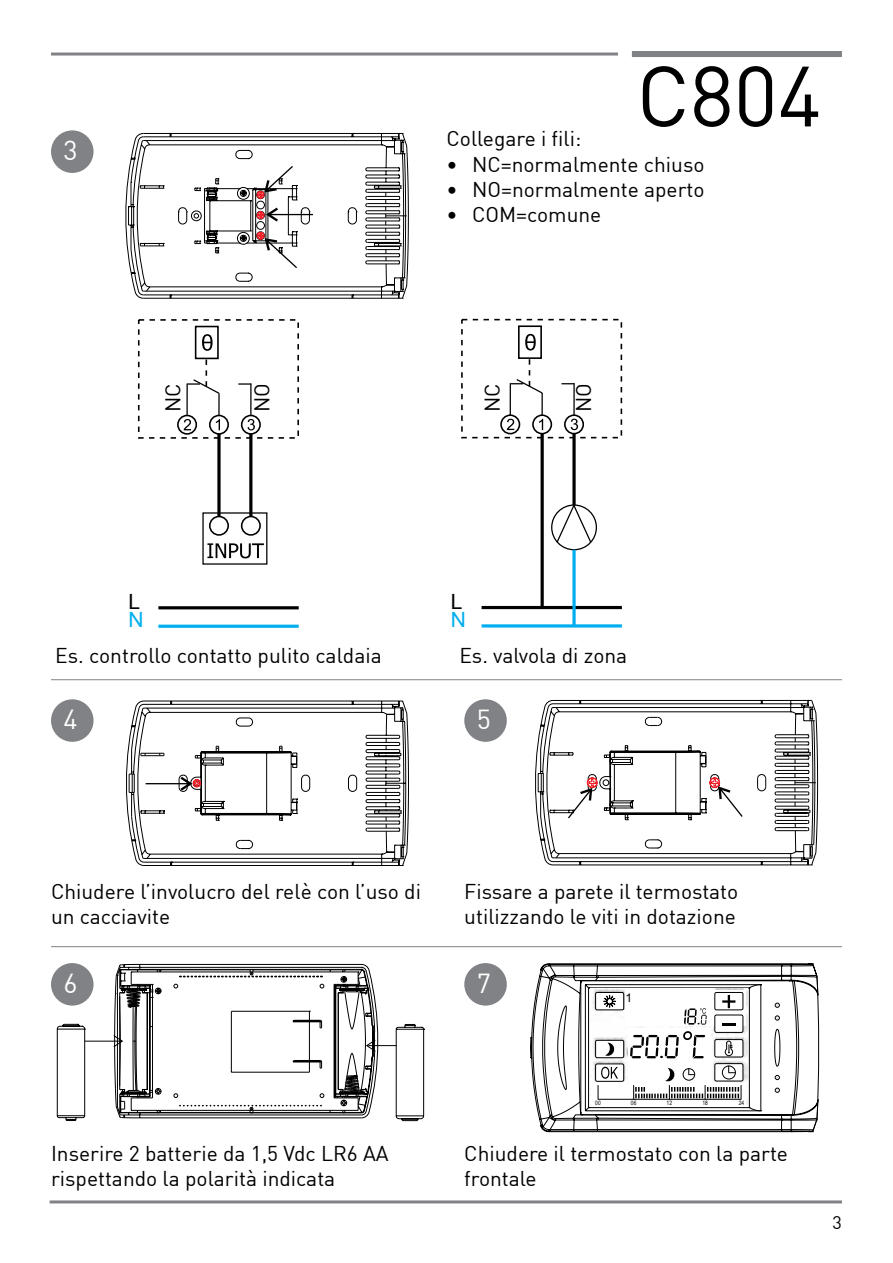
<style>
.page{position:relative;width:893px;height:1263px;background:#fff}
.page>*{position:absolute;margin:0;border:0;box-sizing:border-box;transform-origin:0 0}
.t1{font:84px "DIN";color:#000}
.t2{font:27px "DIN";color:#fff}
.t3{font:21px/25.2px "DIN";color:#000}
.t4{font:21px "Arial";color:#000}
.t5{font:21px "Arial";color:#00aeef}
.t6{font:18px "DIN";color:#000}
.t7{font:12px "Arial";color:#000}
.t8{font:6px "Arial Narrow";color:#000}
</style>
<div class="page">
<hr style="left:51px;top:53px;width:567px;height:3px;background:#808285">
<div style="left:632px;top:51px;width:210px;height:6px;background:#808285"></div>
<hr style="left:50px;top:1200px;width:792px;height:3px;background:#808285">
<svg style="left:126px;top:706px;width:283px;height:154px"></svg>
<svg style="left:128px;top:700px;width:277px;height:166px"></svg>
<div style="left:193px;top:779px;width:8px;height:8px;border:1px solid #ed2129;border-radius:50%"></div>
<hr style="left:146px;top:783px;width:43px;height:1px;background:#000">
<svg style="left:178px;top:774px;width:22px;height:19px"></svg>
<svg style="left:535px;top:700px;width:283px;height:166px"></svg>
<svg style="left:125px;top:133px;width:284px;height:166px"></svg>
<div style="left:51px;top:130px;width:43px;height:43px;background:#808285;border-radius:50%"></div>
<div style="left:51px;top:699px;width:43px;height:43px;background:#808285;border-radius:50%"></div>
<div style="left:464px;top:699px;width:43px;height:43px;background:#808285;border-radius:50%"></div>
<svg style="left:56px;top:964px;width:28px;height:157px"></svg>
<svg style="left:84px;top:963px;width:341px;height:159px"></svg>
<div style="left:51px;top:963px;width:43px;height:42px;background:#808285;border-radius:50%"></div>
<svg style="left:530px;top:963px;width:289px;height:169px"></svg>
<img style="left:590px;top:988px;width:158px;height:119px">
<div style="left:673px;top:990px;width:13px;height:13px;background:#fff"></div>
<div style="left:625px;top:991px;width:120px;height:35px;background:#fff"></div>
<div style="left:628px;top:1028px;width:83px;height:55px;background:#fff"></div>
<div style="left:596px;top:992px;width:28px;height:18px;background:#fff;border-radius:2px"></div>
<div style="left:595px;top:992px;width:29px;height:18px;border:1px solid #000;border-radius:2px"></div>
<svg style="left:603px;top:993px;width:13px;height:16px"></svg>
<div style="left:596px;top:1040px;width:28px;height:18px;background:#fff;border-radius:2px"></div>
<div style="left:595px;top:1040px;width:29px;height:18px;border:1px solid #000;border-radius:2px"></div>
<svg style="left:605px;top:1042px;width:10px;height:14px"></svg>
<div style="left:596px;top:1064px;width:28px;height:17px;background:#fff;border-radius:2px"></div>
<div style="left:595px;top:1064px;width:29px;height:17px;border:1px solid #000;border-radius:2px"></div>
<svg style="left:601px;top:1067px;width:17px;height:12px"></svg>
<div style="left:715px;top:992px;width:28px;height:18px;border:1px solid #000;border-radius:2px"></div>
<svg style="left:722px;top:995px;width:13px;height:13px"></svg>
<div style="left:715px;top:1015px;width:28px;height:17px;background:#fff;border-radius:2px"></div>
<div style="left:715px;top:1015px;width:28px;height:18px;border:1px solid #000;border-radius:2px"></div>
<svg style="left:722px;top:1023px;width:13px;height:2px"></svg>
<div style="left:715px;top:1039px;width:28px;height:18px;background:#fff;border-radius:2px"></div>
<div style="left:715px;top:1039px;width:28px;height:18px;border:1px solid #000;border-radius:2px"></div>
<svg style="left:725px;top:1040px;width:8px;height:16px"></svg>
<div style="left:715px;top:1063px;width:28px;height:18px;border:1px solid #000;border-radius:2px"></div>
<div style="left:592px;top:1083px;width:154px;height:23px;background:#fff"></div>
<hr style="left:598px;top:1099px;width:143px;height:1px;background:#000">
<svg style="left:597px;top:1085px;width:2px;height:15px"></svg>
<svg style="left:633px;top:1065px;width:109px;height:35px"></svg>
<svg style="left:630px;top:1031px;width:76px;height:27px"></svg>
<svg style="left:684px;top:1008px;width:23px;height:16px"></svg>
<div style="left:464px;top:963px;width:43px;height:42px;background:#808285;border-radius:50%"></div>
<hr style="left:158px;top:606px;width:141px;height:3px;background:#000">
<hr style="left:158px;top:625px;width:141px;height:3px;background:#00aeef">
<div style="left:209px;top:415px;width:20px;height:20px;border:2px solid #000;border-radius:50%"></div>
<svg style="left:216px;top:419px;width:4px;height:11px"></svg>
<div style="left:177px;top:415px;width:20px;height:20px;border:2px solid #000;border-radius:50%"></div>
<svg style="left:184px;top:419px;width:7px;height:11px"></svg>
<div style="left:241px;top:415px;width:20px;height:20px;border:2px solid #000;border-radius:50%"></div>
<svg style="left:247px;top:419px;width:8px;height:11px"></svg>
<hr style="left:250px;top:383px;width:2px;height:32px;background:#000">
<hr style="left:186px;top:383px;width:2px;height:32px;background:#000">
<hr style="left:218px;top:393px;width:2px;height:23px;background:#000">
<svg style="left:238px;top:383px;width:13px;height:2px"></svg>
<svg style="left:202px;top:334px;width:11px;height:17px"></svg>
<div style="left:195px;top:326px;width:24px;height:33px;border:2px solid #000"></div>
<svg style="left:187px;top:358px;width:33px;height:37px"></svg>
<hr style="left:249px;top:434px;width:3px;height:82px;background:#000">
<div style="left:209px;top:516px;width:20px;height:20px;border:2px solid #000;border-radius:50%"></div>
<div style="left:241px;top:516px;width:20px;height:20px;border:2px solid #000;border-radius:50%"></div>
<svg style="left:207px;top:543px;width:57px;height:15px"></svg>
<svg style="left:217px;top:434px;width:4px;height:82px"></svg>
<hr style="left:482px;top:606px;width:140px;height:3px;background:#000">
<div style="left:461px;top:319px;width:161px;height:119px;border:2px dashed #000"></div>
<hr style="left:482px;top:624px;width:140px;height:3px;background:#00aeef">
<div style="left:532px;top:414px;width:20px;height:20px;border:2px solid #000;border-radius:50%"></div>
<svg style="left:539px;top:419px;width:4px;height:11px"></svg>
<div style="left:500px;top:414px;width:20px;height:20px;border:2px solid #000;border-radius:50%"></div>
<svg style="left:507px;top:419px;width:7px;height:11px"></svg>
<div style="left:564px;top:414px;width:20px;height:20px;border:2px solid #000;border-radius:50%"></div>
<svg style="left:571px;top:419px;width:7px;height:11px"></svg>
<hr style="left:573px;top:383px;width:2px;height:32px;background:#000">
<hr style="left:510px;top:383px;width:1px;height:32px;background:#000">
<hr style="left:541px;top:393px;width:2px;height:22px;background:#000">
<svg style="left:561px;top:383px;width:13px;height:1px"></svg>
<svg style="left:525px;top:334px;width:11px;height:16px"></svg>
<div style="left:518px;top:325px;width:24px;height:34px;border:2px solid #000"></div>
<svg style="left:510px;top:358px;width:33px;height:37px"></svg>
<div style="left:551px;top:504px;width:46px;height:46px;border:1px solid #000;border-radius:50%"></div>
<svg style="left:555px;top:504px;width:37px;height:40px"></svg>
<svg style="left:572px;top:434px;width:4px;height:71px"></svg>
<svg style="left:572px;top:550px;width:4px;height:75px"></svg>
<hr style="left:541px;top:434px;width:3px;height:173px;background:#000">
<hr style="left:51px;top:679px;width:791px;height:1px;background:#808285">
<hr style="left:51px;top:946px;width:791px;height:1px;background:#808285">
<p class="t2" style="left:63px;top:134px;width:16px">3</p>
<h1 class="t1" style="left:636px;top:44px;width:187px">C804</h1>
<p class="t3" style="left:446px;top:151px;width:260px">• N C=normalmente chiuso</p>
<p class="t3" style="left:446px;top:176px;width:259px">• NO=normalmente aperto</p>
<p class="t3" style="left:446px;top:201px;width:156px">• COM=comune</p>
<p class="t3" style="left:446px;top:126px;width:136px">Collegare i fili:</p>
<p class="t3" style="left:160px;top:412px;width:30px;rotate:-90deg">NC</p>
<p class="t3" style="left:249px;top:412px;width:27px;rotate:-90deg">NO</p>
<p class="t3" style="left:479px;top:412px;width:30px;rotate:-90deg">NC</p>
<p class="t3" style="left:571px;top:412px;width:27px;rotate:-90deg">NO</p>
<p class="t4" style="left:128px;top:587px;width:13px">L</p>
<p class="t5" style="left:128px;top:606px;width:17px">N</p>
<p class="t4" style="left:451px;top:587px;width:13px">L</p>
<p class="t5" style="left:451px;top:606px;width:17px">N</p>
<p class="t3" style="left:55px;top:642px;width:328px">Es. controllo contatto pulito caldaia</p>
<p class="t3" style="left:459px;top:642px;width:169px">Es. valvola di zona</p>
<p class="t2" style="left:63px;top:702px;width:16px">4</p>
<p class="t2" style="left:477px;top:702px;width:16px">5</p>
<p class="t3" style="left:51px;top:878px;width:371px">Chiudere l’involucro del relè con l’uso di un cacciavite</p>
<p class="t3" style="left:464px;top:878px;width:275px">Fissare a parete il termostato utilizzando le viti in dotazione</p>
<p class="t2" style="left:63px;top:966px;width:16px">6</p>
<p class="t3" style="left:51px;top:1140px;width:326px">I nserire 2 batterie da 1,5 Vdc LR6 AA rispettando la polarità indicata</p>
<p class="t2" style="left:477px;top:966px;width:16px">7</p>
<p class="t7" style="left:625px;top:990px;width:8px">1</p>
<p class="t8" style="left:595px;top:1098px;width:7px">00</p>
<p class="t8" style="left:631px;top:1098px;width:7px">06</p>
<p class="t8" style="left:667px;top:1098px;width:7px">12</p>
<p class="t8" style="left:702px;top:1098px;width:7px">18</p>
<p class="t8" style="left:739px;top:1098px;width:7px">24</p>
<p class="t3" style="left:464px;top:1140px;width:325px">Chiudere il termostato con la parte frontale</p>
<p class="t6" style="left:832px;top:1211px;width:11px">3</p>
</div>
